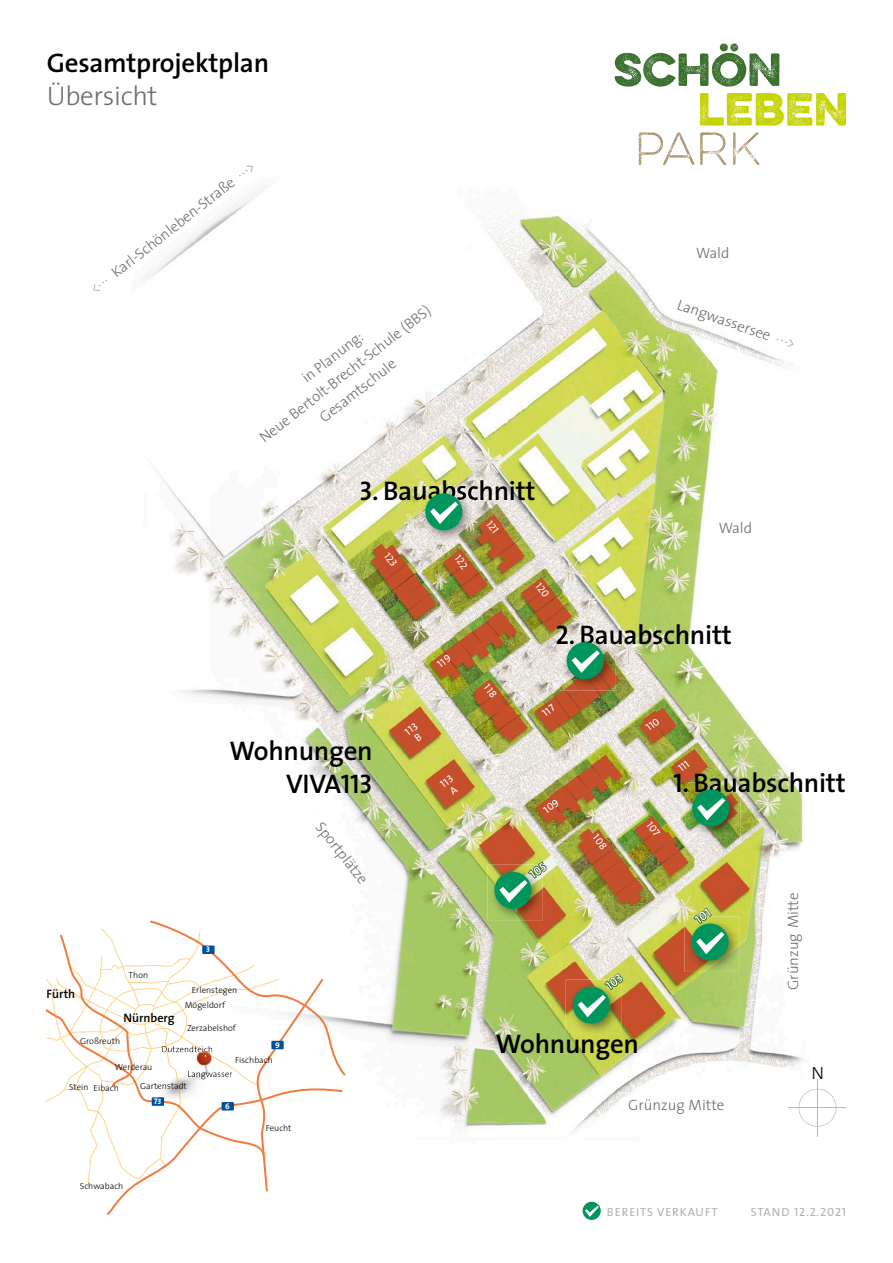
<style>
.page{position:relative;width:893px;height:1263px;background:#fff}
.page>*{position:absolute;margin:0;border:0;box-sizing:border-box;transform-origin:0 0}
.t1{font:600 27px/32.4px "The Sans";letter-spacing:-.01em;color:#000;text-align:right}
.t2{font:300 27px "The Sans";letter-spacing:-.01em;color:#6d6d6d}
.t3{font:300 17.55px "The Sans";color:#000}
.t4{font:300 15px/21px "The Sans";color:#6d6d6d;text-align:center}
.t5{font:600 12.3px "The Sans";color:#000}
.t6{font:12px "The Sans Caps";letter-spacing:.075em;color:#b1b1b2}
.t7{font:10.5px/11.2px "The Sans Caps";color:#fff;text-align:center}
.t8{font:300 8.85px "The Sans";color:#000}
.t9{font:8.1px "The Sans Bold Caps";color:#fff}
.s1{color:#a5a8a8}
.s2{font-family:"The Sans Semi Bold Caps";font-weight:400}
</style>
<div class="page">
<img style="left:147px;top:186px;width:672px;height:951px">
<svg style="left:798px;top:1089px;width:38px;height:38px"></svg>
<hr style="left:817px;top:1079px;width:1px;height:57px;background:#c2b7a5">
<hr style="left:789px;top:1107px;width:57px;height:1px;background:#c2b7a5">
<svg style="left:615px;top:43px;width:164px;height:44px"></svg>
<svg style="left:639px;top:132px;width:121px;height:33px"></svg>
<svg style="left:700px;top:93px;width:146px;height:33px"></svg>
<div style="left:583px;top:1202px;width:18px;height:18px;background:#00955d;border-radius:50%"></div>
<svg style="left:585px;top:1206px;width:14px;height:11px"></svg>
<img style="left:566px;top:979px;width:55px;height:54px">
<img style="left:566px;top:1033px;width:55px;height:2px">
<div style="left:573px;top:986px;width:37px;height:38px;background:#00955d;border-radius:50%"></div>
<img style="left:487px;top:865px;width:56px;height:55px">
<div style="left:494px;top:872px;width:37px;height:37px;background:#00955d;border-radius:50%"></div>
<svg style="left:499px;top:861px;width:48px;height:41px"></svg>
<img style="left:418px;top:500px;width:56px;height:42px">
<img style="left:418px;top:486px;width:56px;height:14px">
<div style="left:425px;top:493px;width:37px;height:37px;background:#00955d;border-radius:50%"></div>
<svg style="left:430px;top:502px;width:28px;height:22px"></svg>
<img style="left:560px;top:635px;width:55px;height:55px">
<img style="left:560px;top:635px;width:14px;height:9px">
<img style="left:581px;top:635px;width:34px;height:9px">
<div style="left:567px;top:642px;width:37px;height:37px;background:#00955d;border-radius:50%"></div>
<svg style="left:572px;top:650px;width:28px;height:23px"></svg>
<img style="left:685px;top:782px;width:56px;height:56px">
<svg style="left:685px;top:782px;width:3px;height:10px"></svg>
<img style="left:695px;top:782px;width:46px;height:10px">
<div style="left:692px;top:789px;width:37px;height:38px;background:#00955d;border-radius:50%"></div>
<svg style="left:697px;top:798px;width:28px;height:22px"></svg>
<img style="left:684px;top:916px;width:56px;height:56px">
<div style="left:691px;top:923px;width:37px;height:38px;background:#00955d;border-radius:50%"></div>
<svg style="left:696px;top:932px;width:28px;height:22px"></svg>
<svg style="left:47px;top:920px;width:298px;height:295px"></svg>
<svg style="left:543px;top:798px;width:16px;height:15px"></svg>
<svg style="left:592px;top:833px;width:15px;height:17px"></svg>
<svg style="left:646px;top:821px;width:14px;height:16px"></svg>
<svg style="left:645px;top:717px;width:15px;height:14px"></svg>
<svg style="left:677px;top:760px;width:12px;height:12px"></svg>
<svg style="left:483px;top:683px;width:14px;height:15px"></svg>
<svg style="left:535px;top:582px;width:15px;height:16px"></svg>
<svg style="left:486px;top:520px;width:13px;height:13px"></svg>
<svg style="left:384px;top:552px;width:13px;height:15px"></svg>
<svg style="left:454px;top:554px;width:14px;height:15px"></svg>
<svg style="left:541px;top:704px;width:15px;height:13px"></svg>
<svg style="left:436px;top:654px;width:15px;height:14px"></svg>
<svg style="left:693px;top:907px;width:19px;height:17px"></svg>
<svg style="left:578px;top:973px;width:46px;height:44px"></svg>
<h1 class="t1" style="left:47px;top:46px;width:224px">Gesamtprojektplan</h1>
<h1 class="t2" style="left:47px;top:73px;width:112px">Übersicht</h1>
<p class="t4" style="left:85px;top:282px;width:206px;rotate:-38deg"><span class="s1">&lt;···</span> Karl-Schönleben-Straße <span class="s1">···&gt;</span></p>
<p class="t4" style="left:242px;top:414px;width:214px;rotate:-38deg">in Planung:<br>Neue Bertolt-Brecht-Schule (BBS)<br>Gesamtschule</p>
<h1 class="t1" style="left:359px;top:473px;width:178px"><span class="s2">3.</span> Bauabschnitt</h1>
<p class="t4" style="left:696px;top:242px;width:35px">Wald</p>
<p class="t4" style="left:681px;top:294px;width:125px;rotate:19deg">Langwassersee <span class="s1">···&gt;</span></p>
<p class="t4" style="left:719px;top:517px;width:35px">Wald</p>
<h1 class="t1" style="left:555px;top:618px;width:178px"><span class="s2">2.</span> Bauabschnitt</h1>
<h1 class="t1" style="left:229px;top:734px;width:145px">Wohnungen<br>VIVA<span class="s2">113</span></h1>
<p class="t4" style="left:328px;top:817px;width:76px;rotate:52deg">Sportplätze</p>
<p class="t5" style="left:47px;top:984px;width:30px">Fürth</p>
<p class="t8" style="left:129px;top:967px;width:21px">Thon</p>
<p class="t5" style="left:123px;top:1008px;width:53px">Nürnberg</p>
<p class="t8" style="left:80px;top:1034px;width:41px">Großreuth</p>
<p class="t8" style="left:69px;top:1081px;width:51px">Stein Eibach</p>
<p class="t8" style="left:115px;top:1059px;width:39px">Werderau</p>
<p class="t9" style="left:154px;top:1095px;width:9px">73</p>
<p class="t9" style="left:206px;top:943px;width:5px">3</p>
<p class="t8" style="left:192px;top:982px;width:47px">Erlenstegen</p>
<p class="t8" style="left:185px;top:998px;width:42px">Mögeldorf</p>
<p class="t8" style="left:187px;top:1021px;width:50px">Zerzabelshof</p>
<p class="t9" style="left:275px;top:1038px;width:6px">9</p>
<p class="t8" style="left:235px;top:1053px;width:39px">Fischbach</p>
<p class="t9" style="left:225px;top:1099px;width:6px">6</p>
<p class="t8" style="left:266px;top:1120px;width:27px">Feucht</p>
<p class="t8" style="left:80px;top:1179px;width:45px">Schwabach</p>
<p class="t7" style="left:402px;top:728px;width:15px;rotate:-37deg">113<br>B</p>
<p class="t7" style="left:438px;top:780px;width:15px;rotate:-37deg">113<br>A</p>
<h1 class="t1" style="left:673px;top:766px;width:174px"><span class="s2">1.</span> Bauabschnitt</h1>
<h1 class="t1" style="left:496px;top:1027px;width:145px">Wohnungen</h1>
<p class="t4" style="left:628px;top:1094px;width:98px">Grünzug Mitte</p>
<p class="t4" style="left:782px;top:990px;width:99px;rotate:-90deg">Grünzug Mitte</p>
<p class="t3" style="left:812px;top:1059px;width:14px">N</p>
<p class="t6" style="left:607px;top:1202px;width:112px">BEREITS VERKAUFT</p>
<p class="t6" style="left:751px;top:1202px;width:97px">STAND 12.2.2021</p>
</div>
